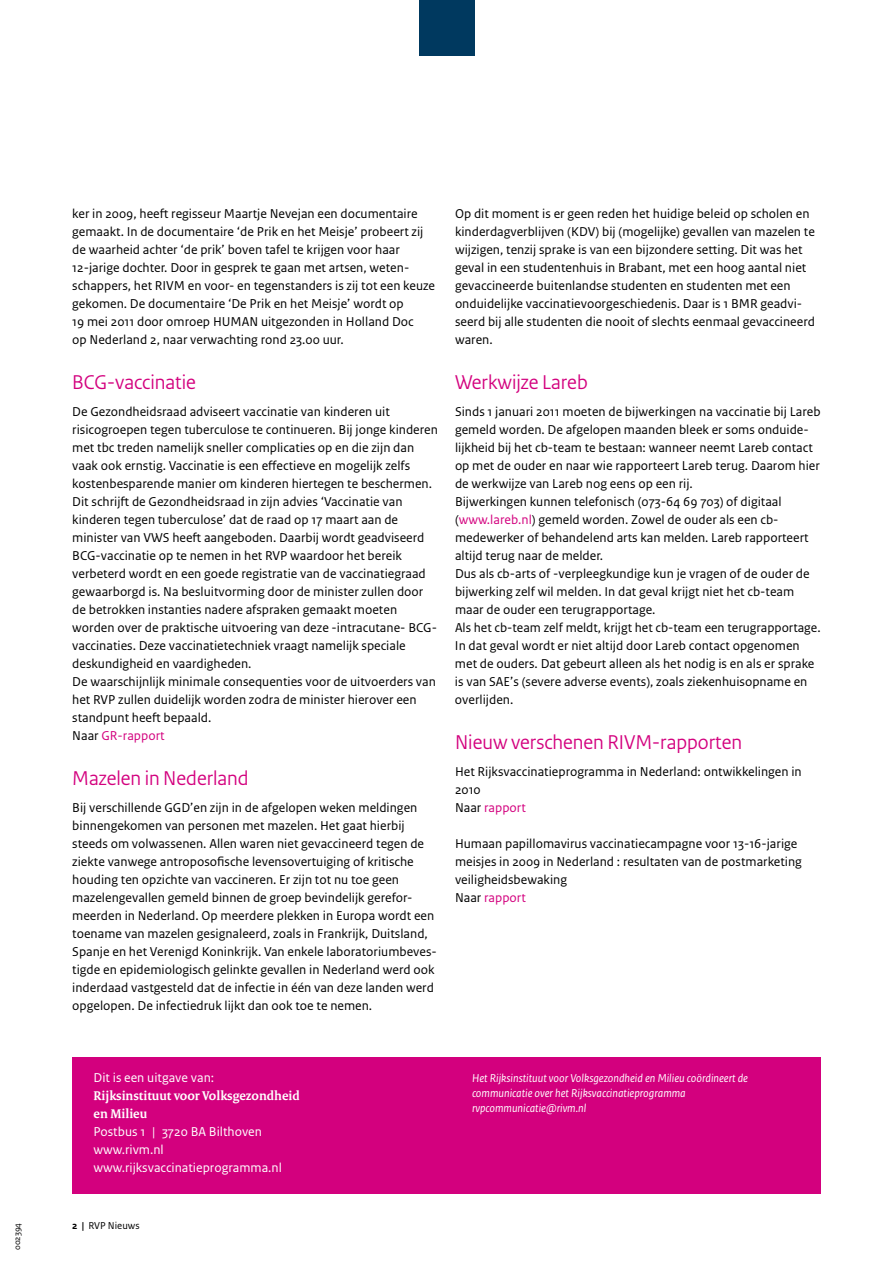
<style>
.page{position:relative;width:893px;height:1263px;background:#fff}
.page>*{position:absolute;margin:0;border:0;box-sizing:border-box;transform-origin:0 0}
.t1{font:21px "Rijksoverheid Sans Heading";color:#d3007e}
.t2{font:13.5px/18px "Rijksoverheid Sans Text";color:#000}
.t3{font:13.5px/18px "Rijksoverheid Sans Text";color:#fff}
.t4{font:700 13.5px/18px "Rijksoverheid Serif";color:#fff}
.t5{font:italic 12px/15px "Rijksoverheid Sans Text";color:#fff}
.t6{font:10.5px "Rijksoverheid Sans Text";color:#000}
.t7{font:9px "Rijksoverheid Sans Text";color:#000}
.s1{color:#d3007e}
.s2{font-weight:700}
</style>
<div class="page">
<div style="left:72px;top:1058px;width:749px;height:136px;background:#d3007e"></div>
<div style="left:419px;top:0;width:55px;height:55px;background:#00395f"></div>
<p class="t7" style="left:12px;top:1250px;width:29px;rotate:-90deg">002394</p>
<p class="t2" style="left:72px;top:205px;width:364px">ker in 2009, heeft regisseur Maartje Nevejan een documentaire gemaakt. In de documentaire ‘de Prik en het Meisje’ probeert zij de waarheid achter ‘de prik’ boven tafel te krijgen voor haar 12-jarige dochter. Door in gesprek te gaan met artsen, weten&shy;schappers, het RIVM en voor- en tegenstanders is zij tot een keuze gekomen. De documentaire ‘De Prik en het Meisje’ wordt op<br>19 mei 2011 door omroep HUMAN uitgezonden in Holland Doc<br>op Nederland 2, naar verwachting rond 23.00 uur.</p>
<h1 class="t1" style="left:72px;top:370px;width:125px">BCG-vaccinatie</h1>
<p class="t2" style="left:72px;top:403px;width:367px">De Gezondheidsraad adviseert vaccinatie van kinderen uit risicogroepen tegen tuberculose te continueren. Bij jonge kinderen met tbc treden namelijk sneller complicaties op en die zijn dan vaak ook ernstig. Vaccinatie is een effectieve en mogelijk zelfs kostenbesparende manier om kinderen hiertegen te beschermen.<br>Dit schrijft de Gezondheidsraad in zijn advies ‘Vaccinatie van kinderen tegen tuberculose’ dat de raad op 17 maart aan de minister van VWS heeft aangeboden. Daarbij wordt geadviseerd BCG-vaccinatie op te nemen in het RVP waardoor het bereik verbeterd wordt en een goede registratie van de vaccinatiegraad gewaarborgd is. Na besluitvorming door de minister zullen door de betrokken instanties nadere afspraken gemaakt moeten worden over de praktische uitvoering van deze -intracutane- BCG&shy;vaccinaties. Deze vaccinatietechniek vraagt namelijk speciale deskundigheid en vaardigheden.<br>De waarschijnlijk minimale consequenties voor de uitvoerders van het RVP zullen duidelijk worden zodra de minister hierover een standpunt heeft bepaald.<br>Naar <span class="s1">GR-rapport</span></p>
<h1 class="t1" style="left:72px;top:766px;width:178px">Mazelen in Nederland</h1>
<p class="t2" style="left:72px;top:799px;width:366px">Bij verschillende GGD’en zijn in de afgelopen weken meldingen binnengekomen van personen met mazelen. Het gaat hierbij steeds om volwassenen. Allen waren niet gevaccineerd tegen de ziekte vanwege antroposofische levensovertuiging of kritische houding ten opzichte van vaccineren. Er zijn tot nu toe geen mazelengevallen gemeld binnen de groep bevindelijk gerefor&shy;meerden in Nederland. Op meerdere plekken in Europa wordt een toename van mazelen gesignaleerd, zoals in Frankrijk, Duitsland, Spanje en het Verenigd Koninkrijk. Van enkele laboratoriumbeves&shy;tigde en epidemiologisch gelinkte gevallen in Nederland werd ook inderdaad vastgesteld dat de infectie in één van deze landen werd opgelopen. De infectiedruk lijkt dan ook toe te nemen.</p>
<p class="t2" style="left:455px;top:205px;width:361px">Op dit moment is er geen reden het huidige beleid op scholen en kinderdagverblijven (KDV) bij (mogelijke) gevallen van mazelen te wijzigen, tenzij sprake is van een bijzondere setting. Dit was het geval in een studentenhuis in Brabant, met een hoog aantal niet gevaccineerde buitenlandse studenten en studenten met een onduidelijke vaccinatievoorgeschiedenis. Daar is 1 BMR geadvi&shy;seerd bij alle studenten die nooit of slechts eenmaal gevaccineerd waren.</p>
<h1 class="t1" style="left:455px;top:370px;width:134px">Werkwijze Lareb</h1>
<p class="t2" style="left:455px;top:403px;width:367px">Sinds 1 januari 2011 moeten de bijwerkingen na vaccinatie bij Lareb gemeld worden. De afgelopen maanden bleek er soms onduide&shy;lijkheid bij het cb-team te bestaan: wanneer neemt Lareb contact op met de ouder en naar wie rapporteert Lareb terug. Daarom hier de werkwijze van Lareb nog eens op een rij.<br>Bijwerkingen kunnen telefonisch (073-64 69 703) of digitaal (<span class="s1">www.lareb.nl</span>) gemeld worden. Zowel de ouder als een cb&shy;medewerker of behandelend arts kan melden. Lareb rapporteert altijd terug naar de melder.<br>Dus als cb-arts of -verpleegkundige kun je vragen of de ouder de bijwerking zelf wil melden. In dat geval krijgt niet het cb-team maar de ouder een terugrapportage.<br>Als het cb-team zelf meldt, krijgt het cb-team een terugrapportage.<br>In dat geval wordt er niet altijd door Lareb contact opgenomen met de ouders. Dat gebeurt alleen als het nodig is en als er sprake is van SAE’s (severe adverse events), zoals ziekenhuisopname en overlijden.</p>
<h1 class="t1" style="left:455px;top:730px;width:288px">Nieuw verschenen RIVM-rapporten</h1>
<p class="t2" style="left:455px;top:763px;width:348px">Het Rijksvaccinatieprogramma in Nederland: ontwikkelingen in<br>2010<br>Naar <span class="s1">rapport</span></p>
<p class="t2" style="left:455px;top:835px;width:348px">Humaan papillomavirus vaccinatiecampagne voor 13-16-jarige meisjes in 2009 in Nederland : resultaten van de postmarketing veiligheidsbewaking<br>Naar <span class="s1">rapport</span></p>
<p class="t3" style="left:94px;top:1069px;width:122px">Dit is een uitgave van:</p>
<p class="t4" style="left:94px;top:1086px;width:208px">Rijksinstituut voor Volksgezondheid en Milieu</p>
<p class="t3" style="left:94px;top:1123px;width:190px">Postbus 1 | 3720 BA Bilthoven www.rivm.nl www.rijksvaccinatieprogramma.nl</p>
<p class="t6" style="left:72px;top:1219px;width:69px"><span class="s2">2 |</span> RVP Nieuws</p>
<p class="t5" style="left:472px;top:1071px;width:277px">Het Rijksinstituut voor Volksgezondheid en Milieu coördineert de communicatie over het Rijksvaccinatieprogramma rvpcommunicatie@rivm.nl</p>
</div>
